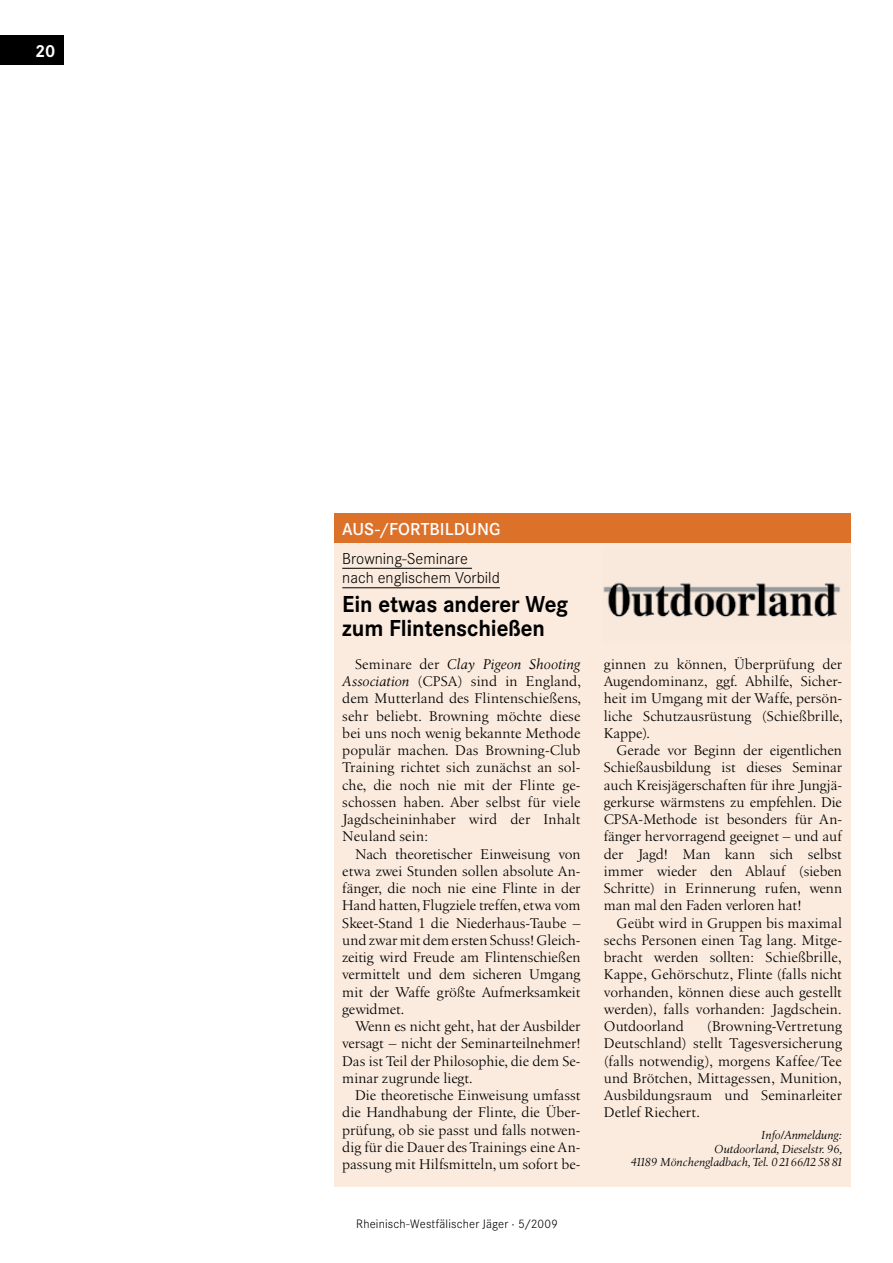
<style>
.page{position:relative;width:893px;height:1263px;background:#fff}
.page>*{position:absolute;margin:0;border:0;box-sizing:border-box;transform-origin:0 0}
.t1{font:700 24px/24px "Corporate S";letter-spacing:-.005em;color:#000;scale:.95 1}
.t2{font:600 18px "Corporate S";letter-spacing:.005em;color:#fff}
.t3{font:700 18px "Corporate S";color:#fff}
.t4{font:300 16.5px/19.5px "Corporate S";color:#000}
.t5{font:14.55px/17.2px "Birka";letter-spacing:.005em;color:#000;text-align:justify}
.t6{font:300 12.75px "Corporate S";letter-spacing:.01em;color:#000}
.t7{font:italic 12px/13.5px "Birka";color:#000;text-align:right}
.s1{font-style:italic}
</style>
<div class="page">
<div style="left:0;top:35px;width:64px;height:30px;background:#000"></div>
<div style="left:334px;top:535px;width:516px;height:651px;background:#fbebde"></div>
<hr style="left:342px;top:568px;width:130px;height:1px;background:#000">
<hr style="left:342px;top:587px;width:158px;height:1px;background:#000">
<div style="left:334px;top:513px;width:516px;height:30px;background:#dc722a"></div>
<img style="left:603px;top:582px;width:238px;height:36px">
<p class="t3" style="left:35px;top:40px;width:22px">20</p>
<p class="t2" style="left:342px;top:518px;width:160px">AUS-/FORTBILDUNG</p>
<p class="t4" style="left:342px;top:549px;width:159px">Browning-Seminare nach englischem Vorbild</p>
<h1 class="t1" style="left:342px;top:592px;width:239px">Ein etwas anderer Weg zum Flintenschießen</h1>
<p class="t5" style="left:342px;top:655px;width:240px;text-indent:13px">Seminare der <span class="s1">Clay Pigeon Shooting Asso-ciation</span> (CPSA) sind in England, dem Mutterland des Flintenschießens, sehr beliebt. Browning möchte diese bei uns noch wenig bekannte Methode populär machen. Das Browning-Club Training richtet sich zunächst an sol&shy;che, die noch nie mit der Flinte ge&shy;schossen haben. Aber selbst für viele Jagdscheininhaber wird der Inhalt Neuland sein:</p>
<p class="t5" style="left:342px;top:845px;width:240px;text-indent:13px">Nach theoretischer Einweisung von etwa zwei Stunden sollen absolute An&shy;fänger, die noch nie eine Flinte in der Hand hatten, Flugziele treffen, etwa vom Skeet-Stand 1 die Niederhaus-Taube – und zwar mit dem ersten Schuss! Gleich&shy;zeitig wird Freude am Flintenschießen vermittelt und dem sicheren Umgang mit der Waffe größte Aufmerksamkeit gewidmet.</p>
<p class="t5" style="left:342px;top:1018px;width:240px;text-indent:13px">Wenn es nicht geht, hat der Ausbilder versagt – nicht der Seminarteilnehmer!<br>Das ist Teil der Philosophie, die dem Se&shy;minar zugrunde liegt.</p>
<p class="t5" style="left:342px;top:1087px;width:240px;text-indent:13px">Die theoretische Einweisung umfasst die Handhabung der Flinte, die Über&shy;prüfung, ob sie passt und falls notwen&shy;dig für die Dauer des Trainings eine An&shy;passung mit Hilfsmitteln, um sofort be-</p>
<p class="t6" style="left:356px;top:1217px;width:203px">Rheinisch-Westfälischer Jäger · 5/2009</p>
<p class="t5" style="left:604px;top:655px;width:240px">ginnen zu können, Überprüfung der Augendominanz, ggf. Abhilfe, Sicher&shy;heit im Umgang mit der Waffe, persön&shy;liche Schutzausrüstung (Schießbrille, Kappe).</p>
<p class="t5" style="left:604px;top:742px;width:240px;text-indent:13px">Gerade vor Beginn der eigentlichen Schießausbildung ist dieses Seminar auch Kreisjägerschaften für ihre Jungjä&shy;gerkurse wärmstens zu empfehlen. Die CPSA-Methode ist besonders für An&shy;fänger hervorragend geeignet – und auf der Jagd! Man kann sich selbst immer wieder den Ablauf (sieben Schritte) in Erinnerung rufen, wenn man mal den Faden verloren hat!</p>
<p class="t5" style="left:604px;top:914px;width:240px;text-indent:13px">Geübt wird in Gruppen bis maximal sechs Personen einen Tag lang. Mitge&shy;bracht werden sollten: Schießbrille, Kappe, Gehörschutz, Flinte (falls nicht vorhanden, können diese auch gestellt werden), falls vorhanden: Jagdschein.<br>Outdoorland</p>
<p class="t5" style="left:604px;top:1018px;width:240px;text-indent:103px">(Browning-Vertretung Deutschland) stellt Tagesver-sicherung (falls notwendig), morgens Kaffee/Tee und Brötchen, Mittagessen, Munition, Ausbildungsraum und Semi-narleiter Detlef Riechert.</p>
<p class="t7" style="left:631px;top:1129px;width:214px">Info/Anmeldung:<br>Outdoorland, Dieselstr. 96,<br>41189 Mönchengladbach, Tel. 02166/125881</p>
</div>
